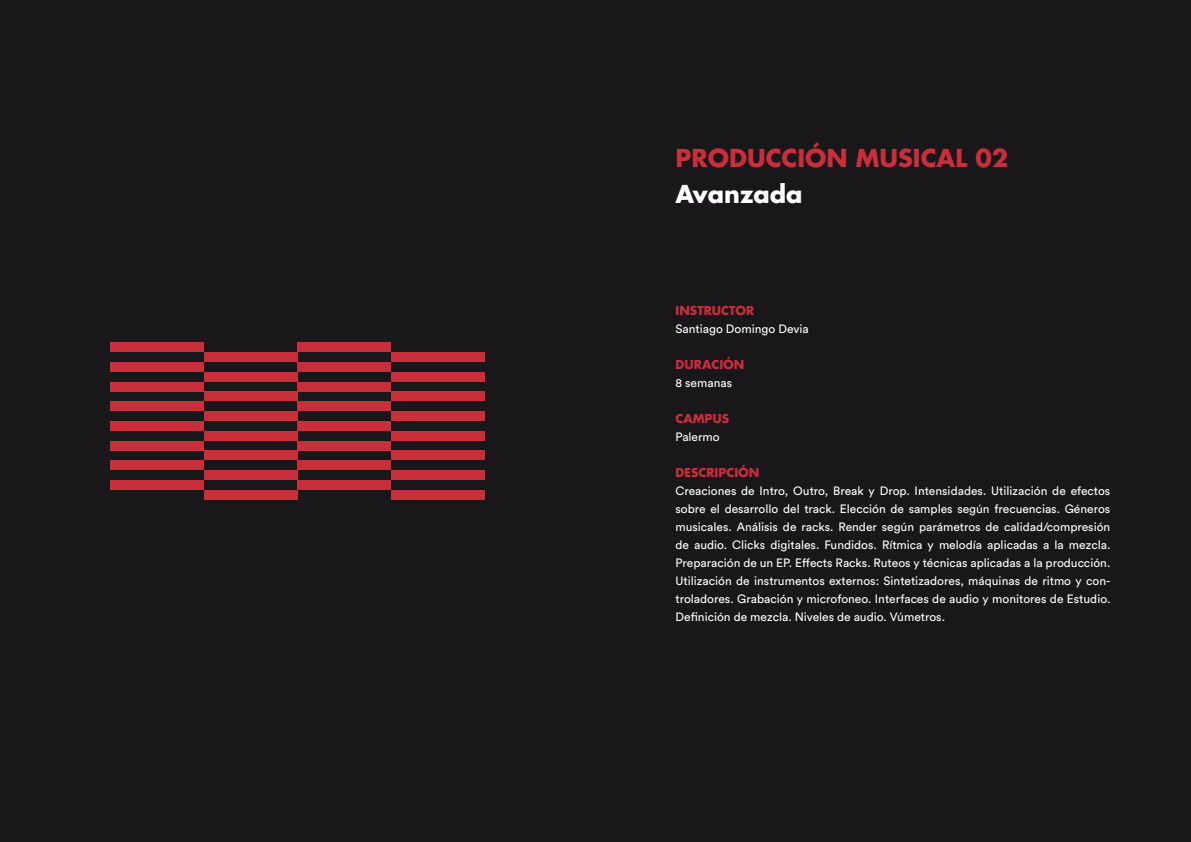
<style>
.page{position:relative;width:1191px;height:842px;background:#1a171a}
.page>*{position:absolute;margin:0;border:0;box-sizing:border-box;transform-origin:0 0}
.t1{font:700 24px "Futura Std";color:#c92e3b}
.t2{font:700 24px "Futura Std";color:#fff}
.t3{font:12px/18px "Circular Std";color:#fff;text-align:justify}
.t4{font:700 12px "Futura Std";color:#c92e3b}
</style>
<div class="page">
<div style="left:111px;top:362px;width:93px;height:10px;background:#c92e3b"></div>
<div style="left:111px;top:342px;width:93px;height:10px;background:#c92e3b"></div>
<div style="left:111px;top:382px;width:93px;height:9px;background:#c92e3b"></div>
<div style="left:111px;top:401px;width:93px;height:10px;background:#c92e3b"></div>
<div style="left:111px;top:421px;width:93px;height:10px;background:#c92e3b"></div>
<div style="left:111px;top:441px;width:93px;height:10px;background:#c92e3b"></div>
<div style="left:111px;top:460px;width:93px;height:10px;background:#c92e3b"></div>
<div style="left:111px;top:480px;width:93px;height:10px;background:#c92e3b"></div>
<div style="left:204px;top:352px;width:94px;height:10px;background:#c92e3b"></div>
<div style="left:204px;top:372px;width:94px;height:10px;background:#c92e3b"></div>
<div style="left:204px;top:391px;width:94px;height:10px;background:#c92e3b"></div>
<div style="left:204px;top:411px;width:94px;height:10px;background:#c92e3b"></div>
<div style="left:204px;top:431px;width:94px;height:10px;background:#c92e3b"></div>
<div style="left:204px;top:451px;width:94px;height:9px;background:#c92e3b"></div>
<div style="left:204px;top:470px;width:94px;height:10px;background:#c92e3b"></div>
<div style="left:204px;top:490px;width:94px;height:10px;background:#c92e3b"></div>
<div style="left:298px;top:362px;width:93px;height:10px;background:#c92e3b"></div>
<div style="left:298px;top:342px;width:93px;height:10px;background:#c92e3b"></div>
<div style="left:298px;top:382px;width:93px;height:9px;background:#c92e3b"></div>
<div style="left:298px;top:401px;width:93px;height:10px;background:#c92e3b"></div>
<div style="left:298px;top:421px;width:93px;height:10px;background:#c92e3b"></div>
<div style="left:298px;top:441px;width:93px;height:10px;background:#c92e3b"></div>
<div style="left:298px;top:460px;width:93px;height:10px;background:#c92e3b"></div>
<div style="left:298px;top:480px;width:93px;height:10px;background:#c92e3b"></div>
<div style="left:391px;top:352px;width:94px;height:10px;background:#c92e3b"></div>
<div style="left:391px;top:372px;width:94px;height:10px;background:#c92e3b"></div>
<div style="left:391px;top:391px;width:94px;height:10px;background:#c92e3b"></div>
<div style="left:391px;top:411px;width:94px;height:10px;background:#c92e3b"></div>
<div style="left:391px;top:431px;width:94px;height:10px;background:#c92e3b"></div>
<div style="left:391px;top:451px;width:94px;height:9px;background:#c92e3b"></div>
<div style="left:391px;top:470px;width:94px;height:10px;background:#c92e3b"></div>
<div style="left:391px;top:490px;width:94px;height:10px;background:#c92e3b"></div>
<h1 class="t1" style="left:675px;top:142px;width:334px">PRODUCCIÓN MUSICAL 02</h1>
<h1 class="t2" style="left:675px;top:178px;width:129px">Avanzada</h1>
<p class="t4" style="left:675px;top:302px;width:80px">INSTRUCTOR</p>
<p class="t3" style="left:675px;top:320px;width:135px">Santiago Domingo Devia</p>
<p class="t4" style="left:675px;top:356px;width:70px">DURACIÓN</p>
<p class="t3" style="left:675px;top:374px;width:58px">8 semanas</p>
<p class="t4" style="left:675px;top:410px;width:55px">CAMPUS</p>
<p class="t3" style="left:675px;top:428px;width:46px">Palermo</p>
<p class="t4" style="left:675px;top:464px;width:85px">DESCRIPCIÓN</p>
<p class="t3" style="left:675px;top:482px;width:436px">Creaciones de Intro, Outro, Break y Drop. Intensidades. Utilización de efectos sobre el desarrollo del track. Elección de samples según frecuencias. Géneros musicales. Análisis de racks. Render según parámetros de calidad/compresión de audio. Clicks digitales. Fundidos. Rítmica y melodía aplicadas a la mezcla.<br>Preparación de un EP. Effects Racks. Ruteos y técnicas aplicadas a la producción.<br>Utilización de instrumentos externos: Sintetizadores, máquinas de ritmo y con&shy;troladores. Grabación y microfoneo. Interfaces de audio y monitores de Estudio.<br>Definición de mezcla. Niveles de audio. Vúmetros.</p>
</div>
